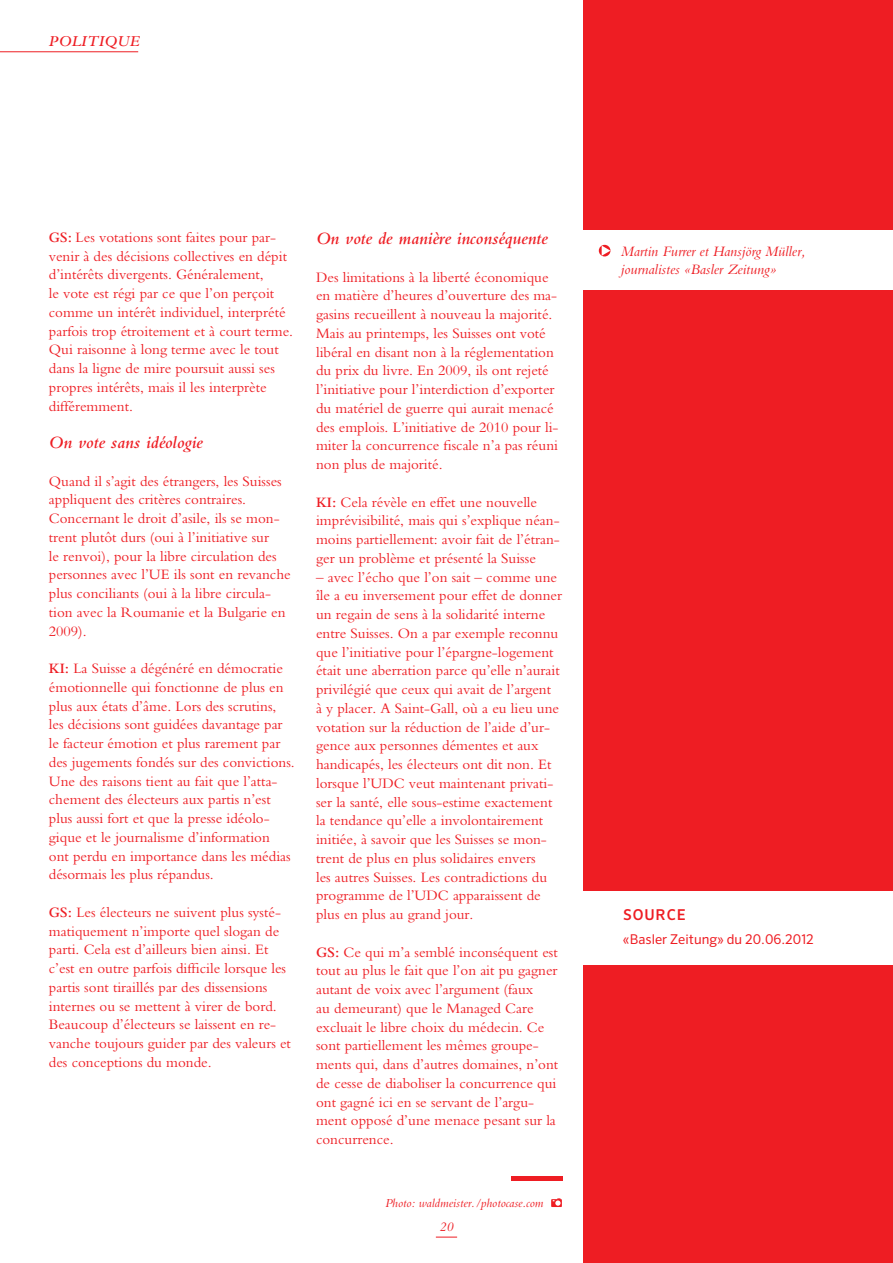
<style>
.page{position:relative;width:893px;height:1263px;background:#fff}
.page>*{position:absolute;margin:0;border:0;box-sizing:border-box;transform-origin:0 0}
.t1{font:italic 600 18px "Bembo";color:#ee1d23}
.t2{font:italic 600 15.75px "Bembo";letter-spacing:.025em;color:#ee1d23}
.t3{font:15px/18.8px "Bembo";color:#ee1d23}
.t4{font:italic 15px/18px "Bembo";color:#ee1d23}
.t5{font:500 15px "Sero OT";letter-spacing:.06em;color:#ee1d23}
.t6{font:13.5px "Sero OT";color:#ee1d23}
.t7{font:italic 13.5px "Bembo";color:#ee1d23}
.t8{font:italic 12.75px "Bembo";color:#ee1d23}
.s1{font-weight:600}
</style>
<div class="page">
<div style="left:583px;top:0;width:310px;height:1263px;background:#ee1d23"></div>
<div style="left:579px;top:891px;width:314px;height:74px;background:#fff"></div>
<div style="left:582px;top:230px;width:311px;height:60px;background:#fff"></div>
<svg style="left:598px;top:244px;width:13px;height:13px"></svg>
<svg style="left:599px;top:245px;width:11px;height:11px"></svg>
<svg style="left:602px;top:246px;width:8px;height:10px"></svg>
<svg style="left:551px;top:1198px;width:11px;height:9px"></svg>
<div style="left:511px;top:1176px;width:51px;height:5px;background:#ee1d23"></div>
<hr style="left:0;top:51px;width:138px;height:1px;background:#ee1d23">
<svg style="left:436px;top:1236px;width:21px;height:1px"></svg>
<p class="t2" style="left:49px;top:33px;width:88px">Politique</p>
<p class="t3" style="left:49px;top:227px;width:246px"><span class="s1">GS:</span> Les votations sont faites pour par&shy;venir à des décisions collectives en dépit d’intérêts divergents. Généralement,<br>le vote est régi par ce que l’on perçoit comme un intérêt individuel, interprété parfois trop étroitement et à court terme.<br>Qui raisonne à long terme avec le tout dans la ligne de mire poursuit aussi ses propres intérêts, mais il les interprète différemment.</p>
<p class="t1" style="left:49px;top:432px;width:155px">On vote sans idéologie</p>
<p class="t3" style="left:49px;top:471px;width:243px">Quand il s’agit des étrangers, les Suisses appliquent des critères contraires.<br>Concernant le droit d’asile, ils se mon&shy;trent plutôt durs (oui à l’initiative sur<br>le renvoi), pour la libre circulation des personnes avec l’UE ils sont en revanche plus conciliants (oui à la libre circula&shy;tion avec la Roumanie et la Bulgarie en 2009).</p>
<p class="t3" style="left:49px;top:659px;width:247px"><span class="s1">KI:</span> La Suisse a dégénéré en démocratie émotionnelle qui fonctionne de plus en plus aux états d’âme. Lors des scrutins, les décisions sont guidées davantage par le facteur émotion et plus rarement par des jugements fondés sur des convictions.<br>Une des raisons tient au fait que l’atta&shy;chement des électeurs aux partis n’est plus aussi fort et que la presse idéolo&shy;gique et le journalisme d’information<br>ont perdu en importance dans les médias désormais les plus répandus.</p>
<p class="t3" style="left:49px;top:902px;width:244px"><span class="s1">GS:</span> Les électeurs ne suivent plus systé&shy;matiquement n’importe quel slogan de parti. Cela est d’ailleurs bien ainsi. Et c’est en outre parfois difficile lorsque les partis sont tiraillés par des dissensions internes ou se mettent à virer de bord.<br>Beaucoup d’électeurs se laissent en re&shy;vanche toujours guider par des valeurs et des conceptions du monde.</p>
<p class="t1" style="left:316px;top:228px;width:233px">On vote de manière inconséquente</p>
<p class="t3" style="left:316px;top:267px;width:244px">Des limitations à la liberté économique en matière d’heures d’ouverture des ma&shy;gasins recueillent à nouveau la majorité.<br>Mais au printemps, les Suisses ont voté libéral en disant non à la réglementation du prix du livre. En 2009, ils ont rejeté l’initiative pour l’interdiction d’exporter du matériel de guerre qui aurait menacé des emplois. L’initiative de 2010 pour li&shy;miter la concurrence fiscale n’a pas réuni non plus de majorité.</p>
<p class="t3" style="left:316px;top:492px;width:245px"><span class="s1">KI:</span> Cela révèle en effet une nouvelle imprévisibilité, mais qui s’explique néan&shy;moins partiellement: avoir fait de l’étran&shy;ger un problème et présenté la Suisse</p>
<p class="t3" style="left:316px;top:567px;width:247px">– avec l’écho que l’on sait – comme une île a eu inversement pour effet de donner un regain de sens à la solidarité interne entre Suisses. On a par exemple reconnu que l’initiative pour l’épargne-logement était une aberration parce qu’elle n’aurait privilégié que ceux qui avait de l’argent<br>à y placer. A Saint-Gall, où a eu lieu une votation sur la réduction de l’aide d’ur&shy;gence aux personnes démentes et aux handicapés, les électeurs ont dit non. Et lorsque l’UDC veut maintenant privati&shy;ser la santé, elle sous-estime exactement la tendance qu’elle a involontairement initiée, à savoir que les Suisses se mon&shy;trent de plus en plus solidaires envers<br>les autres Suisses. Les contradictions du programme de l’UDC apparaissent de plus en plus au grand jour.</p>
<p class="t3" style="left:316px;top:942px;width:244px"><span class="s1">GS:</span> Ce qui m’a semblé inconséquent est tout au plus le fait que l’on ait pu gagner autant de voix avec l’argument (faux<br>au demeurant) que le Managed Care excluait le libre choix du médecin. Ce sont partiellement les mêmes groupe&shy;ments qui, dans d’autres domaines, n’ont de cesse de diaboliser la concurrence qui ont gagné ici en se servant de l’argu&shy;ment opposé d’une menace pesant sur la concurrence.</p>
<p class="t8" style="left:385px;top:1195px;width:160px">Photo: waldmeister./photocase.com</p>
<p class="t7" style="left:440px;top:1219px;width:15px">20</p>
<p class="t4" style="left:621px;top:242px;width:186px">Martin Furrer et Hansjörg Müller, journalistes «Basler Zeitung»</p>
<p class="t5" style="left:623px;top:906px;width:62px">SOURCE</p>
<p class="t6" style="left:623px;top:931px;width:192px">«Basler Zeitung» du 20.06.2012</p>
</div>
